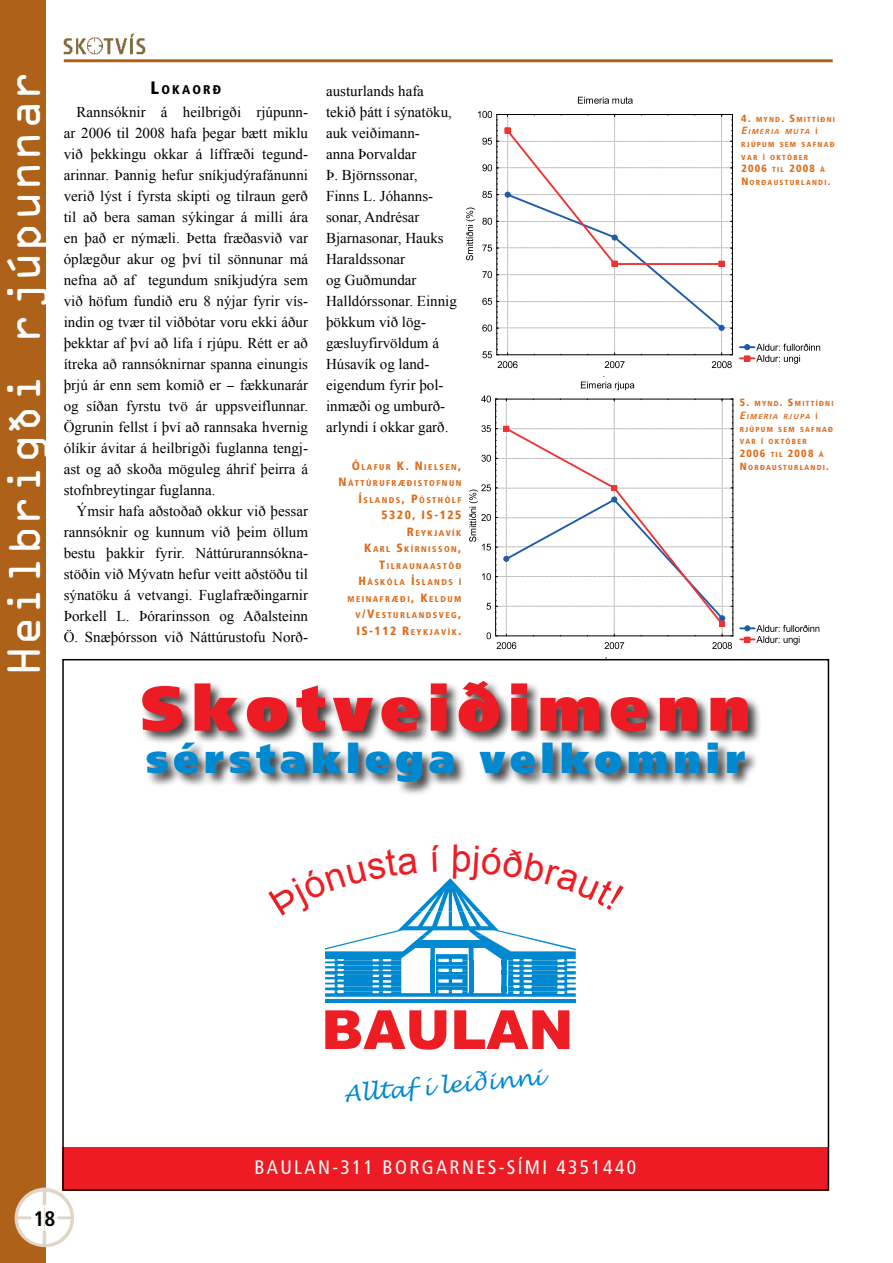
<style>
.page{position:relative;width:893px;height:1263px;background:#fff}
.page>*{position:absolute;margin:0;border:0;box-sizing:border-box;transform-origin:0 0}
.t1{font:900 63px "Frutiger";letter-spacing:.12em;color:#ed1c24}
.t2{font:900 54px "Arial";color:#ed1d24}
.t3{font:42.15px "OCRA Std";color:#fff}
.t4{font:900 40.5px "Frutiger";letter-spacing:.12em;color:#0089d0}
.t5{font:italic 22.5px "Lucida Handwriting";color:#0089d0}
.t6{font:700 condensed 21px "Frutiger";color:#000}
.t7{font:condensed 19.5px "Frutiger";letter-spacing:.12em;color:#fff}
.t8{font:15px/21px "Times New Roman";color:#000;text-align:justify}
.t9{font:900 condensed 12.6px "Frutiger";letter-spacing:.17em;color:#000}
.t10{font:900 condensed 12px "Frutiger";letter-spacing:.12em;color:#db6d1d}
.t11{font:900 condensed 10.5px "Frutiger";letter-spacing:.12em;color:#db6d1d}
.t12{font:900 condensed 8.4px/16.5px "Frutiger";letter-spacing:.17em;color:#db6d1d;text-align:right}
.t13{font:900 condensed 7.35px/12.6px "Frutiger";letter-spacing:.17em;color:#db6d1d}
.s1{font-size:18px}
.s2{font-size:12px}
.s3{font-size:8.4px}
.s4{font-size:10.5px}
.s5{font-weight:700;font-style:italic;font-stretch:normal;font-size:10.5px}
.s6{font-weight:700;font-style:italic;font-stretch:normal}
.s7{font-size:7.35px}
</style>
<div class="page">
<div style="left:0;top:0;width:45px;height:1263px;background:#ae6119"></div>
<img style="left:64px;top:34px;width:82px;height:20px">
<hr style="left:64px;top:59px;width:769px;height:3px;background:#ae6119">
<img style="left:15px;top:1188px;width:59px;height:59px;border-radius:29px">
<div style="left:62px;top:1147px;width:767px;height:44px;background:#ed1c24"></div>
<svg style="left:578px;top:97px;width:55px;height:7px"></svg>
<svg style="left:740px;top:344px;width:80px;height:20px"></svg>
<svg style="left:466px;top:111px;width:267px;height:257px"></svg>
<svg style="left:581px;top:376px;width:53px;height:14px"></svg>
<svg style="left:740px;top:625px;width:79px;height:20px"></svg>
<hr style="left:733px;top:399px;width:1px;height:237px;background:#000">
<svg style="left:469px;top:396px;width:264px;height:253px"></svg>
<hr style="left:325px;top:1000px;width:251px;height:3px;background:#0089d0">
<div style="left:140px;top:678px;width:622px;height:117px;background:#000;opacity:.75"></div>
<svg style="left:325px;top:878px;width:251px;height:119px"></svg>
<h3 class="t3" style="left:5px;top:676px;width:608px;rotate:-90deg">Heilbrigði rjúpunnar</h3>
<p class="t9" style="left:151px;top:82px;width:72px"><span class="s1">L</span>OKAORÐ</p>
<p class="t8" style="left:64px;top:101px;width:246px;text-indent:13px">Rannsóknir á heilbrigði rjúpunn&shy;ar 2006 til 2008 hafa þegar bætt miklu við þekkingu okkar á líffræði tegund&shy;arinnar. Þannig hefur sníkjudýrafánunni verið lýst í fyrsta skipti og tilraun gerð til að bera saman sýkingar á milli ára en það er nýmæli. Þetta fræðasvið var óplægður akur og því til sönnunar má nefna að af tegundum sníkjudýra sem við höfum fundið eru 8 nýjar fyrir vís&shy;indin og tvær til viðbótar voru ekki áður þekktar af því að lifa í rjúpu. Rétt er að ítreka að rannsóknirnar spanna einungis þrjú ár enn sem komið er fækkunarár og síðan fyrstu tvö ár uppsveiflunnar.<br>Ögrunin fellst í því að rannsaka hvernig ólíkir ávitar á heilbrigði fuglanna tengj&shy;ast og að skoða möguleg áhrif þeirra á stofnbreytingar fuglanna.</p>
<p class="t8" style="left:64px;top:500px;width:246px;text-indent:13px">Ýmsir hafa aðstoðað okkur við þessar rannsóknir og kunnum við þeim öllum bestu þakkir fyrir. Náttúrurannsókna&shy;stöðin við Mývatn hefur veitt aðstöðu til sýnatöku á vetvangi. Fuglafræðingarnir Þorkell L. Þórarinsson og Aðalsteinn Ö. Snæþórsson við Náttúrustofu Norð-</p>
<p class="t8" style="left:326px;top:80px;width:132px;text-align:left">austurlands hafa tekið þátt í sýnatöku, auk veiðimann-<br>anna Þorvaldar<br>Þ. Björnssonar,<br>Finns L. Jóhanns&shy;sonar, Andrésar<br>Bjarnasonar, Hauks<br>Haraldssonar<br>og Guðmundar<br>Halldórssonar. Einnig þökkum við lög&shy;gæsluyfirvöldum á<br>Húsavík og land&shy;eigendum fyrir þol&shy;inmæði og umburð&shy;arlyndi í okkar garð.</p>
<p class="t12" style="left:339px;top:458px;width:124px"><span class="s2">Ó</span>LAFUR <span class="s2">K. N</span> IELSEN<span class="s2">,<br>N</span>ÁTT ÚRUFRÆÐISTOFNUN<br><span class="s2">Í</span> SLANDS<span class="s2">, P</span> ÓSTH ÓLF</p>
<p class="t10" style="left:382px;top:508px;width:81px">5320, IS-125</p>
<p class="t12" style="left:347px;top:524px;width:115px"><span class="s2">R</span>EYKJAVÍK<br><span class="s2">K</span>ARL <span class="s2">S</span> KÍRNISSON<span class="s2">,<br>T</span>ILR AUNAASTÖÐ<br><span class="s2">H</span>ÁSKÓLA <span class="s2">Í</span> SLANDS Í<br>MEINAFRÆÐI<span class="s2">, K</span>ELDUM<br>V<span class="s2">/V</span>ESTURL ANDSVEG<span class="s2">,</span></p>
<p class="t10" style="left:356px;top:623px;width:107px">IS-112 R<span class="s3">EYKJAVÍK</span>.</p>
<p class="t13" style="left:741px;top:113px;width:95px"><span class="s4">4.</span> MYND<span class="s4">. S</span> MITT ÍÐNI<br><span class="s5">E</span><span class="s6">IMERIA MUTA</span> Í<br>RJÚPUM SEM SAFNAÐ<br>VAR Í OKTÓBER</p>
<p class="t11" style="left:741px;top:162px;width:85px">2006 <span class="s7">TIL</span> 2008 <span class="s7">Á</span></p>
<p class="t13" style="left:741px;top:176px;width:91px"><span class="s4">N</span> ORÐAUSTURL ANDI<span class="s4">.</span></p>
<p class="t13" style="left:740px;top:397px;width:95px"><span class="s4">5.</span> MYND<span class="s4">. S</span> MITT ÍÐNI<br><span class="s5">E</span><span class="s6">IMERIA RJUPA</span> Í<br>RJÚPUM SEM SAFNAÐ<br>VAR Í OKTÓBER</p>
<p class="t11" style="left:740px;top:447px;width:85px">2006 <span class="s7">TIL</span> 2008 <span class="s7">Á</span></p>
<p class="t13" style="left:740px;top:461px;width:91px"><span class="s4">N</span> ORÐAUSTURL ANDI<span class="s4">.</span></p>
<h1 class="t1" style="left:141px;top:670px;width:612px">Skotveiðimenn</h1>
<h3 class="t4" style="left:146px;top:734px;width:601px">sérstaklega velkomnir</h3>
<h2 class="t2" style="left:321px;top:990px;width:254px">BAULAN</h2>
<h3 class="t5" style="left:343px;top:1081px;width:201px;rotate:-5deg">Alltaf í leiðinni</h3>
<h3 class="t6" style="left:33px;top:1206px;width:23px">18</h3>
<h3 class="t7" style="left:254px;top:1155px;width:383px">BAULAN-311 BORGARNES-SÍMI 4351440</h3>
</div>
